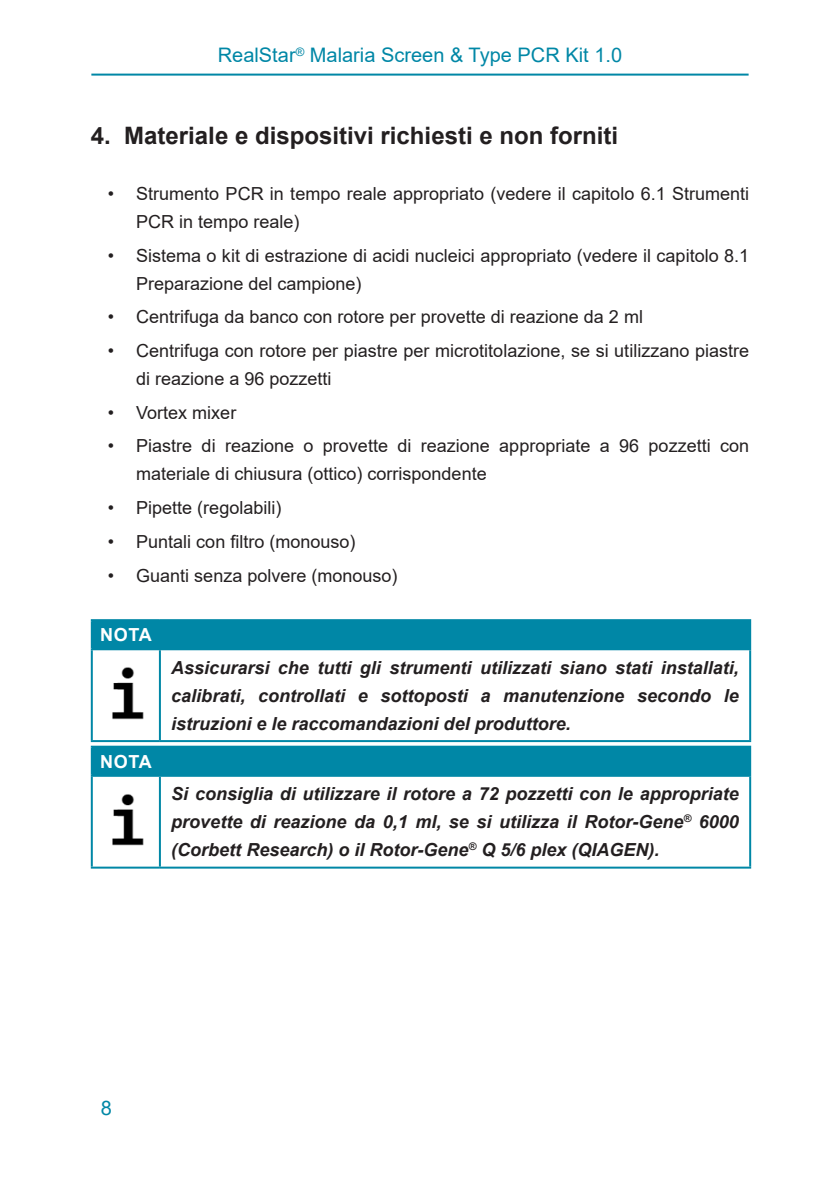
<style>
.page{position:relative;width:840px;height:1191px;background:#fff}
.page>*{position:absolute;margin:0;border:0;box-sizing:border-box;transform-origin:0 0}
.Level_1{font:700 24px "Arial";color:#231f20}
.Seitenkopf{font:20px "Arial";color:#0087a6}
.t1{font:18px/28px "Arial";color:#231f20}
.Note_para{font:italic 700 18px/28px "Arial";color:#231f20;text-align:justify}
.Note_Titel{font:700 18px "Arial";letter-spacing:.035em;color:#fff}
</style>
<div class="page">
<hr style="left:91px;top:74px;width:657px;height:2px;background:#0087a6">
<div style="left:92px;top:620px;width:657px;height:29px;background:#0087a6"></div>
<hr style="left:91px;top:619px;width:69px;height:2px;background:#0087a6">
<hr style="left:91px;top:621px;width:2px;height:27px;background:#0087a6">
<hr style="left:160px;top:619px;width:590px;height:2px;background:#0087a6">
<hr style="left:748px;top:621px;width:2px;height:27px;background:#0087a6">
<hr style="left:91px;top:648px;width:69px;height:2px;background:#0087a6">
<hr style="left:160px;top:648px;width:590px;height:2px;background:#0087a6">
<hr style="left:91px;top:650px;width:2px;height:90px;background:#0087a6">
<hr style="left:91px;top:740px;width:69px;height:2px;background:#0087a6">
<hr style="left:159px;top:650px;width:2px;height:90px;background:#0087a6">
<hr style="left:748px;top:650px;width:2px;height:90px;background:#0087a6">
<hr style="left:160px;top:740px;width:590px;height:2px;background:#0087a6">
<img style="left:112px;top:667px;width:32px;height:53px">
<div style="left:92px;top:746px;width:657px;height:30px;background:#0087a6"></div>
<hr style="left:91px;top:745px;width:69px;height:2px;background:#0087a6">
<hr style="left:91px;top:747px;width:2px;height:28px;background:#0087a6">
<hr style="left:160px;top:745px;width:590px;height:2px;background:#0087a6">
<hr style="left:748px;top:747px;width:2px;height:28px;background:#0087a6">
<hr style="left:91px;top:775px;width:69px;height:2px;background:#0087a6">
<hr style="left:160px;top:775px;width:590px;height:2px;background:#0087a6">
<hr style="left:91px;top:777px;width:2px;height:89px;background:#0087a6">
<hr style="left:91px;top:866px;width:69px;height:2px;background:#0087a6">
<hr style="left:159px;top:777px;width:2px;height:89px;background:#0087a6">
<hr style="left:748px;top:777px;width:2px;height:89px;background:#0087a6">
<hr style="left:160px;top:866px;width:590px;height:2px;background:#0087a6">
<img style="left:112px;top:794px;width:32px;height:52px">
<p class="Seitenkopf" style="left:218px;top:41px;width:405px">RealStar<sup>®</sup> Malaria Screen &amp; Type PCR Kit 1.0</p>
<p class="Level_1" style="left:91px;top:118px;width:528px">4. Materiale e dispositivi richiesti e non forniti</p>
<p class="t1" style="left:136px;top:180px;width:614px;text-indent:-28px">• Strumento PCR in tempo reale appropriato (vedere il capitolo 6.1 Strumenti<br>PCR in tempo reale)</p>
<p class="t1" style="left:136px;top:241px;width:614px;text-indent:-28px">• Sistema o kit di estrazione di acidi nucleici appropriato (vedere il capitolo 8.1<br>Preparazione del campione)</p>
<p class="t1" style="left:108px;top:303px;width:536px">• Centrifuga da banco con rotore per provette di reazione da 2 ml</p>
<p class="t1" style="left:136px;top:337px;width:614px;text-indent:-28px">• Centrifuga con rotore per piastre per microtitolazione, se si utilizzano piastre di reazione a 96 pozzetti</p>
<p class="t1" style="left:108px;top:398px;width:130px">• Vortex mixer</p>
<p class="t1" style="left:136px;top:432px;width:614px;text-indent:-28px">• Piastre di reazione o provette di reazione appropriate a 96 pozzetti con materiale di chiusura (ottico) corrispondente</p>
<p class="t1" style="left:108px;top:494px;width:175px">• Pipette (regolabili)</p>
<p class="t1" style="left:108px;top:527px;width:249px">• Puntali con filtro (monouso)</p>
<p class="t1" style="left:108px;top:561px;width:291px">• Guanti senza polvere (monouso)</p>
<p class="Note_Titel" style="left:100px;top:622px;width:53px">NOTA</p>
<p class="Note_Titel" style="left:100px;top:749px;width:53px">NOTA</p>
<p class="Note_para" style="left:171px;top:654px;width:568px">Assicurarsi che tutti gli strumenti utilizzati siano stati installati, calibrati, controllati e sottoposti a manutenzione secondo le istruzioni e le raccomandazioni del produttore.</p>
<p class="Note_para" style="left:171px;top:780px;width:568px">Si consiglia di utilizzare il rotore a 72 pozzetti con le appropriate provette di reazione da 0,1 ml, se si utilizza il Rotor-Gene<sup>®</sup> 6000 (Corbett Research) o il Rotor-Gene<sup>®</sup> Q 5/6 plex (QIAGEN).</p>
<p class="Seitenkopf" style="left:101px;top:1094px;width:13px">8</p>
</div>
